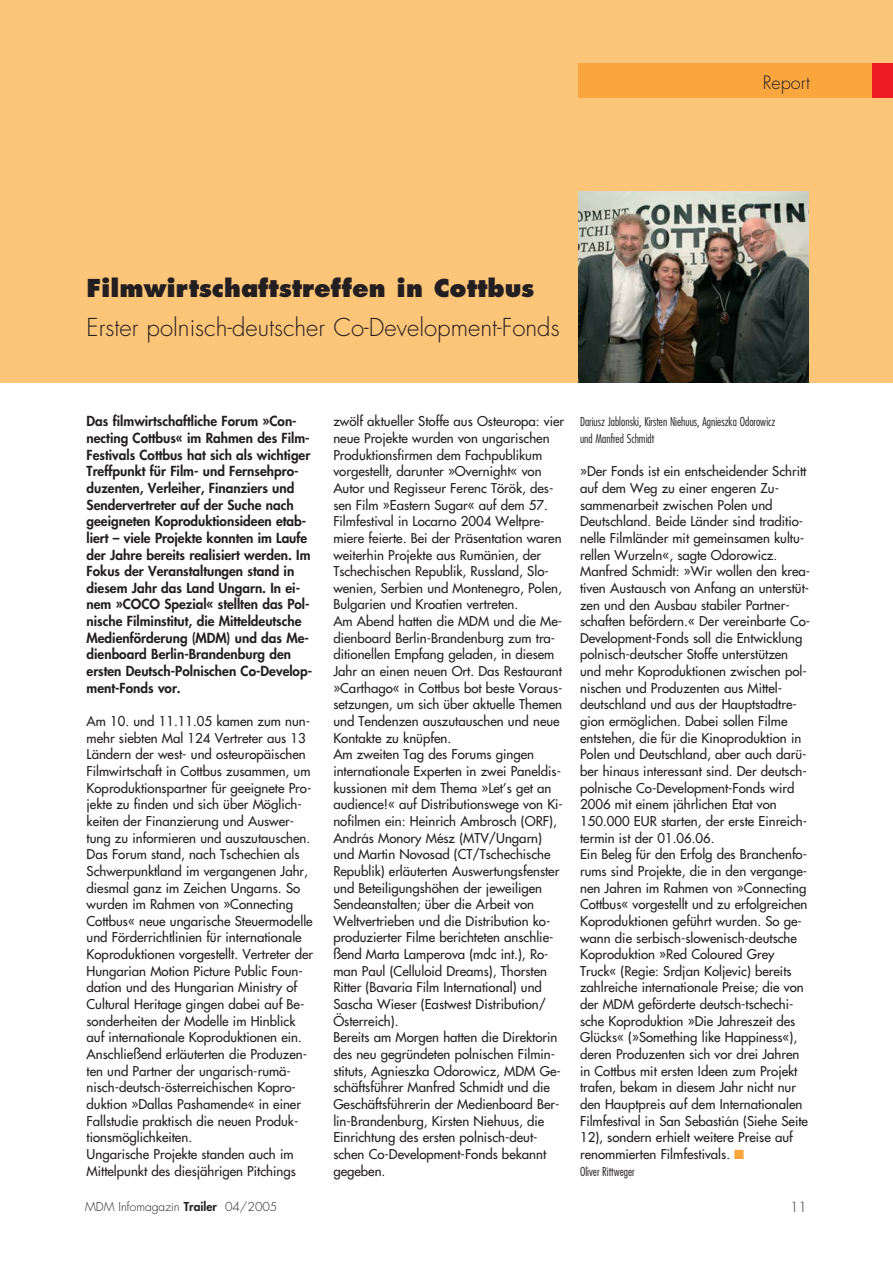
<style>
.page{position:relative;width:893px;height:1263px;background:#fff}
.page>*{position:absolute;margin:0;border:0;box-sizing:border-box;transform-origin:0 0}
.t1{font:300 24px "Futura";color:#231f20}
.t2{font:800 24px "Futura";color:#231f20}
.t3{font:300 18px "Futura";color:#231f20}
.t4{font:800 13.5px/16.6px "Futura";color:#231f20}
.t5{font:300 13.5px "Futura";color:#231f20}
.t6{font:13.2px/16.6px "Futura";color:#231f20}
.t7{font:300 condensed 12px/16.6px "Futura";color:#231f20}
.t8{font:300 12px "Futura";color:#231f20}
.s1{color:#faa63f}
.s2{font-weight:800}
</style>
<div class="page">
<div style="left:0;top:0;width:892px;height:383px;background:#fdc578"></div>
<div style="left:578px;top:64px;width:314px;height:34px;background:#faa63f"></div>
<div style="left:872px;top:64px;width:20px;height:34px;background:#ed1c24"></div>
<img style="left:578px;top:191px;width:230px;height:192px">
<h2 class="t3" style="left:762px;top:74px;width:48px">Report</h2>
<h1 class="t2" style="left:87px;top:278px;width:449px">Filmwirtschaftstreffen in Cottbus</h1>
<h1 class="t1" style="left:87px;top:317px;width:474px">Erster polnisch-deutscher Co-Development-Fonds</h1>
<p class="t4" style="left:87px;top:414px;width:227px">Das filmwirtschaftliche Forum »Con&shy;necting Cottbus« im Rahmen des Film-Festivals Cottbus hat sich als wichtiger Treffpunkt für Film- und Fernsehpro&shy;duzenten, Verleiher, Finanziers und Sendervertreter auf der Suche nach geeigneten Koproduktionsideen etab&shy;liert – viele Projekte konnten im Laufe der Jahre bereits realisiert werden. Im Fokus der Veranstaltungen stand in diesem Jahr das Land Ungarn. In ei&shy;nem »COCO Spezial« stellten das Pol&shy;nische Filminstitut, die Mitteldeutsche Medienförderung (MDM) und das Me&shy;dienboard Berlin-Brandenburg den ersten Deutsch-Polnischen Co-Develop&shy;ment-Fonds vor.</p>
<p class="t6" style="left:87px;top:714px;width:228px">Am 10. und 11.11.05 kamen zum nun&shy;mehr siebten Mal 124 Vertreter aus 13<br>Ländern der west- und osteuropäischen Filmwirtschaft in Cottbus zusammen, um Koproduktionspartner für geeignete Pro&shy;jekte zu finden und sich über Möglich&shy;keiten der Finanzierung und Auswer&shy;tung zu informieren und auszutauschen.<br>Das Forum stand, nach Tschechien als Schwerpunktland im vergangenen Jahr, diesmal ganz im Zeichen Ungarns. So wurden im Rahmen von »Connecting Cottbus« neue ungarische Steuermodelle und Förderrichtlinien für internationale Koproduktionen vorgestellt. Vertreter der Hungarian Motion Picture Public Foun&shy;dation und des Hungarian Ministry of Cultural Heritage gingen dabei auf Be&shy;sonderheiten der Modelle im Hinblick auf internationale Koproduktionen ein.<br>Anschließend erläuterten die Produzen&shy;ten und Partner der ungarisch-rumä&shy;nisch-deutsch-österreichischen Kopro&shy;duktion »Dallas Pashamende« in einer Fallstudie praktisch die neuen Produk&shy;tionsmöglichkeiten.<br>Ungarische Projekte standen auch im Mittelpunkt des diesjährigen Pitchings</p>
<p class="t6" style="left:333px;top:414px;width:232px">zwölf aktueller Stoffe aus Osteuropa: vier neue Projekte wurden von ungarischen Produktionsfirmen dem Fachpublikum vorgestellt, darunter »Overnight« von Autor und Regisseur Ferenc Török, des&shy;sen Film »Eastern Sugar« auf dem 57.<br>Filmfestival in Locarno 2004 Weltpre&shy;miere feierte. Bei der Präsentation waren weiterhin Projekte aus Rumänien, der Tschechischen Republik, Russland, Slo&shy;wenien, Serbien und Montenegro, Polen, Bulgarien und Kroatien vertreten.<br>Am Abend hatten die MDM und die Me&shy;dienboard Berlin-Brandenburg zum tra&shy;ditionellen Empfang geladen, in diesem Jahr an einen neuen Ort. Das Restaurant »Carthago« in Cottbus bot beste Voraus&shy;setzungen, um sich über aktuelle Themen und Tendenzen auszutauschen und neue Kontakte zu knüpfen.<br>Am zweiten Tag des Forums gingen internationale Experten in zwei Paneldis&shy;kussionen mit dem Thema »Let’s get an audience!« auf Distributionswege von Ki&shy;nofilmen ein: Heinrich Ambrosch (ORF), András Monory Mész (MTV/Ungarn) und Martin Novosad (CT/Tschechische Republik) erläuterten Auswertungsfenster und Beteiligungshöhen der jeweiligen Sendeanstalten; über die Arbeit von Weltvertrieben und die Distribution ko&shy;produzierter Filme berichteten anschlie&shy;ßend Marta Lamperova (mdc int.), Ro&shy;man Paul (Celluloid Dreams), Thorsten Ritter (Bavaria Film International) und Sascha Wieser (Eastwest Distribution/ Österreich).<br>Bereits am Morgen hatten die Direktorin des neu gegründeten polnischen Filmin&shy;stituts, Agnieszka Odorowicz, MDM Ge&shy;schäftsführer Manfred Schmidt und die Geschäftsführerin der Medienboard Ber&shy;lin-Brandenburg, Kirsten Niehuus, die Einrichtung des ersten polnisch-deut&shy;schen Co-Development-Fonds bekannt gegeben.</p>
<p class="t7" style="left:580px;top:414px;width:197px">Dariusz Jablonski, Kirsten Niehuus, Agnieszka Odorowicz und Manfred Schmidt</p>
<p class="t6" style="left:580px;top:464px;width:232px">»Der Fonds ist ein entscheidender Schritt auf dem Weg zu einer engeren Zu&shy;sammenarbeit zwischen Polen und Deutschland. Beide Länder sind traditio&shy;nelle Filmländer mit gemeinsamen kultu&shy;rellen Wurzeln«, sagte Odorowicz.<br>Manfred Schmidt: »Wir wollen den krea&shy;tiven Austausch von Anfang an unterstüt&shy;zen und den Ausbau stabiler Partner&shy;schaften befördern.« Der vereinbarte Co-Development-Fonds soll die Entwicklung polnisch-deutscher Stoffe unterstützen und mehr Koproduktionen zwischen pol&shy;nischen und Produzenten aus Mittel&shy;deutschland und aus der Hauptstadtre&shy;gion ermöglichen. Dabei sollen Filme entstehen, die für die Kinoproduktion in Polen und Deutschland, aber auch darü&shy;ber hinaus interessant sind. Der deutsch&shy;polnische Co-Development-Fonds wird 2006 mit einem jährlichen Etat von 150.000 EUR starten, der erste Einreich&shy;termin ist der 01.06.06.<br>Ein Beleg für den Erfolg des Branchenfo&shy;rums sind Projekte, die in den vergange&shy;nen Jahren im Rahmen von »Connecting Cottbus« vorgestellt und zu erfolgreichen Koproduktionen geführt wurden. So ge&shy;wann die serbisch-slowenisch-deutsche Koproduktion »Red Coloured Grey Truck« (Regie: Srdjan Koljevic) bereits zahlreiche internationale Preise; die von der MDM geförderte deutsch-tschechi&shy;sche Koproduktion »Die Jahreszeit des Glücks« (»Something like Happiness«), deren Produzenten sich vor drei Jahren in Cottbus mit ersten Ideen zum Projekt trafen, bekam in diesem Jahr nicht nur den Hauptpreis auf dem Internationalen Filmfestival in San Sebastián (Siehe Seite 12), sondern erhielt weitere Preise auf renommierten Filmfestivals. <span class="s1">■</span></p>
<p class="t7" style="left:580px;top:1164px;width:56px">Oliver Rittweger</p>
<p class="t8" style="left:85px;top:1201px;width:194px">MDM Infomagazin <span class="s2">Trailer</span> 04/2005</p>
<p class="t5" style="left:790px;top:1201px;width:18px">11</p>
</div>
